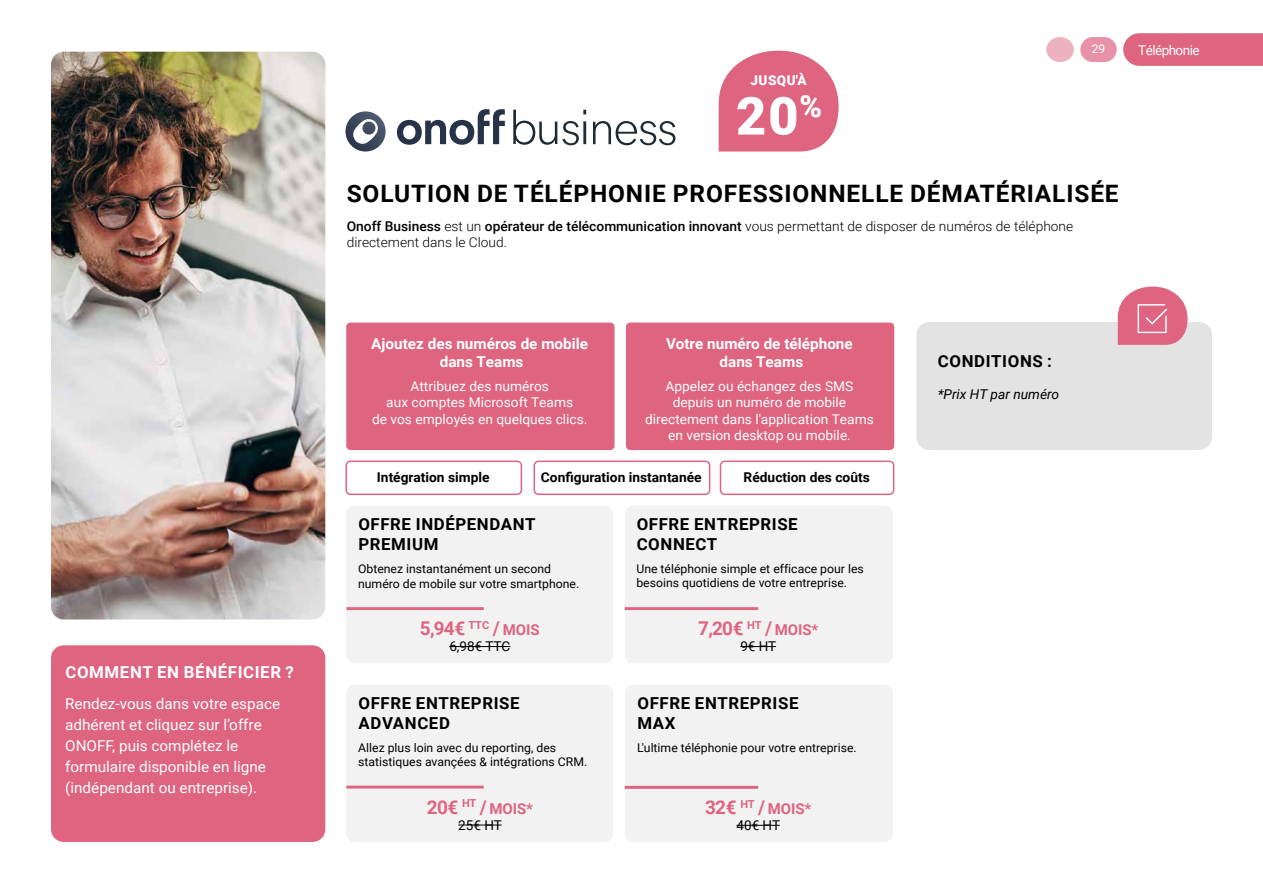
<style>
.page{position:relative;width:1263px;height:893px;background:#fff}
.page>*{position:absolute;margin:0;border:0;box-sizing:border-box;transform-origin:0 0}
.t1{font:900 52.5px "Roboto";color:#fff}
.t2{font:700 24px "Roboto";letter-spacing:.035em;color:#000}
.t3{font:700 18.9px "Roboto";color:#de6480}
.t4{font:700 16.5px/19.8px "Roboto";letter-spacing:.035em;color:#000}
.t5{font:700 16.5px "Roboto";letter-spacing:.035em;color:#fff}
.t6{font:15px/21px "Roboto";color:#fff}
.t7{font:700 15px/18px "Roboto";color:#fff;text-align:center}
.t8{font:700 15px "Roboto";letter-spacing:-.005em;color:#de6480}
.t9{font:13.5px/16.2px "Roboto";color:#fff;text-align:center}
.t10{font:300 13.5px/16.2px "Roboto";color:#000}
.t11{font:700 13.5px "Roboto";color:#000}
.t12{font:13.5px "Roboto";color:#000}
.t13{font:italic 13.5px "Roboto";color:#000}
.t14{font:13.5px "Roboto";letter-spacing:-.04em;color:#fff}
.t15{font:900 13.5px "Roboto";letter-spacing:.035em;color:#fff}
.t16{font:12px/14.4px "Roboto";color:#000}
.t17{font:12px "Roboto";color:#fff}
.s1{font-weight:500}
.s2{font-size:15px}
.s3{font-size:18.9px}
</style>
<div class="page">
<svg style="left:1123px;top:33px;width:140px;height:33px;background:#df6984"></svg>
<div style="left:1046px;top:37px;width:28px;height:25px;background:#eeb1bf;border-radius:50%"></div>
<div style="left:1080px;top:37px;width:37px;height:25px;background:#e792a6;border-radius:13px"></div>
<img style="left:51px;top:52px;width:274px;height:567px">
<div style="left:51px;top:645px;width:274px;height:197px;background:#de6480;border-radius:13px"></div>
<div style="left:916px;top:322px;width:296px;height:128px;background:#e3e3e3;border-radius:13px"></div>
<svg style="left:1118px;top:287px;width:69px;height:58px;background:#e27e95"></svg>
<div style="left:346px;top:323px;width:268px;height:127px;background:#de6480;border-radius:4px"></div>
<div style="left:626px;top:323px;width:268px;height:127px;background:#de6480;border-radius:4px"></div>
<div style="left:345px;top:461px;width:177px;height:34px;border:2px solid #de6480;border-radius:4px"></div>
<div style="left:533px;top:461px;width:177px;height:34px;border:2px solid #de6480;border-radius:4px"></div>
<div style="left:720px;top:461px;width:174px;height:34px;border:2px solid #de6480;border-radius:4px"></div>
<div style="left:346px;top:506px;width:267px;height:157px;background:#f2f2f2;border-radius:9px"></div>
<div style="left:346px;top:684px;width:267px;height:158px;background:#f2f2f2;border-radius:9px"></div>
<div style="left:625px;top:506px;width:268px;height:157px;background:#f2f2f2;border-radius:9px"></div>
<div style="left:625px;top:684px;width:268px;height:158px;background:#f2f2f2;border-radius:9px"></div>
<hr style="left:449px;top:646px;width:61px;height:1px;background:#000">
<hr style="left:458px;top:825px;width:43px;height:1px;background:#000">
<hr style="left:736px;top:825px;width:44px;height:1px;background:#000">
<hr style="left:740px;top:646px;width:36px;height:1px;background:#000">
<hr style="left:346px;top:607px;width:138px;height:3px;background:#de6480">
<hr style="left:346px;top:786px;width:138px;height:2px;background:#de6480">
<hr style="left:625px;top:786px;width:133px;height:3px;background:#de6480">
<hr style="left:625px;top:607px;width:133px;height:3px;background:#de6480">
<svg style="left:513px;top:110px;width:162px;height:35px"></svg>
<svg style="left:397px;top:109px;width:108px;height:36px"></svg>
<svg style="left:345px;top:111px;width:41px;height:41px"></svg>
<svg style="left:719px;top:51px;width:119px;height:101px;background:#e27890"></svg>
<h3 class="t5" style="left:65px;top:660px;width:230px">COMMENT EN BÉNÉFICIER ?</h3>
<p class="t6" style="left:65px;top:693px;width:216px">Rendez-vous dans votre espace adhérent et cliquez sur l’offre<br>ONOFF, puis complétez le formulaire disponible en ligne (indépendant ou entreprise).</p>
<p class="t15" style="left:750px;top:71px;width:58px">JUSQU'À</p>
<h1 class="t1" style="left:736px;top:79px;width:88px">20<sup>%</sup></h1>
<p class="t17" style="left:1092px;top:41px;width:15px">29</p>
<p class="t14" style="left:1138px;top:41px;width:63px">Téléphonie</p>
<h2 class="t2" style="left:347px;top:176px;width:773px">SOLUTION DE TÉLÉPHONIE PROFESSIONNELLE DÉMATÉRIALISÉE</h2>
<p class="t10" style="left:347px;top:217px;width:728px"><span class="s1">Onoff Business</span> est un <span class="s1">opérateur de télécommunication innovant</span> vous permettant de disposer de numéros de téléphone directement dans le Cloud.</p>
<p class="t7" style="left:371px;top:334px;width:218px">Ajoutez des numéros de mobile dans Teams</p>
<p class="t9" style="left:372px;top:378px;width:217px">Attribuez des numéros<br>aux comptes Microsoft Teams<br>de vos employés en quelques clics.</p>
<p class="t7" style="left:666px;top:334px;width:188px">Votre numéro de téléphone dans Teams</p>
<p class="t9" style="left:645px;top:378px;width:230px">Appelez ou échangez des SMS depuis un numéro de mobile directement dans l'application Teams en version desktop ou mobile.</p>
<p class="t11" style="left:377px;top:468px;width:114px">Intégration simple</p>
<p class="t11" style="left:541px;top:468px;width:162px">Configuration instantanée</p>
<p class="t11" style="left:744px;top:468px;width:128px">Réduction des coûts</p>
<h3 class="t4" style="left:358px;top:514px;width:179px">OFFRE INDÉPENDANT<br>PREMIUM</h3>
<p class="t16" style="left:358px;top:561px;width:223px">Obtenez instantanément un second numéro de mobile sur votre smartphone.</p>
<h3 class="t3" style="left:420px;top:615px;width:121px">5,94€ <sup>TTC</sup> / <span class="s2">MOIS</span></h3>
<p class="t12" style="left:449px;top:637px;width:63px">6,98€ TTC</p>
<h3 class="t4" style="left:359px;top:693px;width:163px">OFFRE ENTREPRISE<br>ADVANCED</h3>
<p class="t16" style="left:358px;top:740px;width:231px">Allez plus loin avec du reporting, des statistiques avançées &amp; intégrations CRM.</p>
<h3 class="t4" style="left:637px;top:514px;width:163px">OFFRE ENTREPRISE<br>CONNECT</h3>
<p class="t16" style="left:636px;top:561px;width:229px">Une téléphonie simple et efficace pour les besoins quotidiens de votre entreprise.</p>
<h3 class="t3" style="left:698px;top:615px;width:121px">7,20€ <sup>HT</sup> / <span class="s2">MOIS*</span></h3>
<p class="t12" style="left:740px;top:637px;width:37px">9€ HT</p>
<h3 class="t4" style="left:637px;top:693px;width:163px">OFFRE ENTREPRISE<br>MAX</h3>
<p class="t16" style="left:637px;top:740px;width:221px">L'ultime téléphonie pour votre entreprise.</p>
<p class="t8" style="left:427px;top:798px;width:107px"><span class="s3">20€</span> <sup>HT</sup> <span class="s3">/</span> MOIS*</p>
<p class="t8" style="left:705px;top:798px;width:107px"><span class="s3">32€</span> <sup>HT</sup> <span class="s3">/</span> MOIS*</p>
<p class="t12" style="left:458px;top:815px;width:45px">25€ HT</p>
<p class="t12" style="left:736px;top:815px;width:45px">40€ HT</p>
<h3 class="t4" style="left:938px;top:350px;width:116px">CONDITIONS :</h3>
<p class="t13" style="left:938px;top:385px;width:123px">*Prix HT par numéro</p>
</div>
